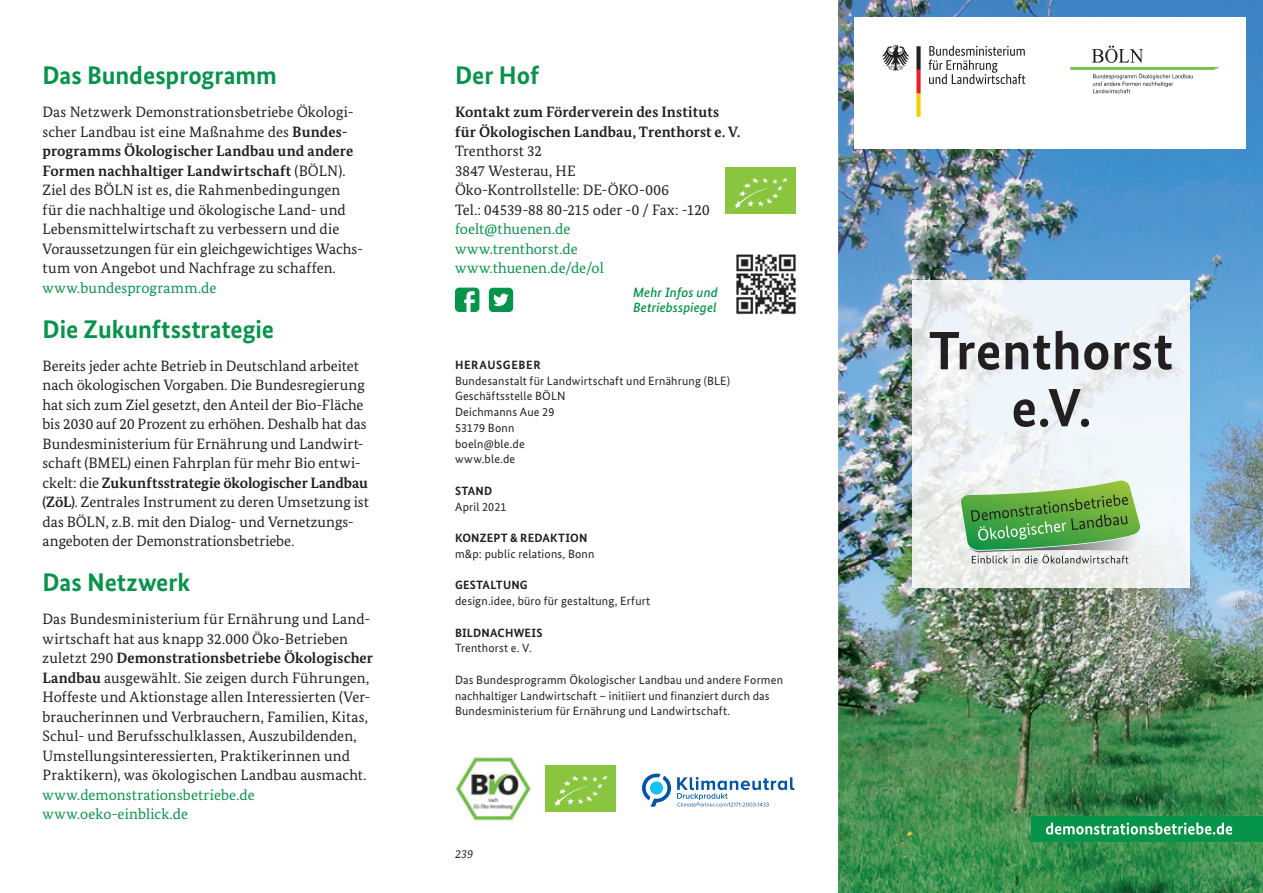
<style>
.page{position:relative;width:1263px;height:893px;background:#fff}
.page>*{position:absolute;margin:0;border:0;box-sizing:border-box;transform-origin:0 0}
.t1{font:700 54px/57px "Bundes Sans";letter-spacing:.01em;color:#231f20;text-align:center}
.t2{font:700 25.5px "Bundes Sans";color:#06934a}
.t3{font:15px/19.5px "Bundes Serif";letter-spacing:.005em;color:#231f20}
.t4{font:15px/19.5px "Bundes Serif";letter-spacing:.005em;color:#06934a}
.t5{font:700 15px/19.5px "Bundes Serif";letter-spacing:.005em;color:#231f20}
.t6{font:italic 500 13.5px/15px "Bundes Sans";letter-spacing:.01em;color:#06934a}
.t7{font:12px/15.8px "Bundes Sans";letter-spacing:.015em;color:#231f20}
.t8{font:700 12px "Bundes Sans";letter-spacing:.02em;color:#231f20}
.t9{font:700 12px "Bundes Sans";letter-spacing:.055em;color:#231f20}
.t10{font:italic 12px "Bundes Serif";color:#231f20}
.s1{font-weight:700}
</style>
<div class="page">
<img style="left:838px;top:0;width:425px;height:893px">
<div style="left:854px;top:17px;width:392px;height:132px;background:#fff"></div>
<div style="left:1032px;top:816px;width:231px;height:26px;background:#06934a"></div>
<svg style="left:1046px;top:822px;width:186px;height:13px"></svg>
<img style="left:912px;top:281px;width:277px;height:307px">
<svg style="left:960px;top:480px;width:181px;height:83px;background:#89b87c"></svg>
<svg style="left:642px;top:774px;width:29px;height:33px"></svg>
<svg style="left:677px;top:777px;width:118px;height:30px"></svg>
<svg style="left:929px;top:46px;width:96px;height:38px"></svg>
<svg style="left:882px;top:45px;width:27px;height:26px"></svg>
<svg style="left:916px;top:46px;width:5px;height:71px"></svg>
<img style="left:1070px;top:68px;width:149px;height:1px">
<svg style="left:1093px;top:73px;width:100px;height:20px"></svg>
<svg style="left:1092px;top:46px;width:51px;height:17px"></svg>
<img style="left:736px;top:254px;width:60px;height:61px">
<img style="left:465px;top:759px;width:8px;height:13px">
<div style="left:545px;top:765px;width:70px;height:47px;background:#8ac540"></div>
<svg style="left:554px;top:775px;width:54px;height:32px"></svg>
<div style="left:455px;top:288px;width:24px;height:24px;background:#06934a;border-radius:4px"></div>
<svg style="left:464px;top:291px;width:11px;height:21px"></svg>
<div style="left:489px;top:288px;width:24px;height:24px;background:#06934a;border-radius:4px"></div>
<svg style="left:493px;top:293px;width:16px;height:14px"></svg>
<div style="left:725px;top:167px;width:70px;height:47px;background:#8ac540"></div>
<svg style="left:734px;top:177px;width:54px;height:32px"></svg>
<h2 class="t2" style="left:43px;top:60px;width:236px">Das Bundesprogramm</h2>
<h2 class="t2" style="left:455px;top:60px;width:86px">Der Hof</h2>
<p class="t3" style="left:43px;top:102px;width:322px">Das Netzwerk Demonstrationsbetriebe Ökologi&shy;scher Landbau ist eine Maßnahme des <span class="s1">Bundes&shy;programms Ökologischer Landbau und andere Formen nachhaltiger Landwirtschaft</span> (BÖLN).<br>Ziel des BÖLN ist es, die Rahmenbedingungen für die nachhaltige und ökologische Land- und Lebensmittelwirtschaft zu verbessern und die Voraussetzungen für ein gleichgewichtiges Wachs&shy;tum von Angebot und Nachfrage zu schaffen.</p>
<p class="t4" style="left:43px;top:277px;width:175px">www.bundesprogramm.de</p>
<h2 class="t2" style="left:43px;top:313px;width:233px">Die Zukunftsstrategie</h2>
<p class="t3" style="left:43px;top:355px;width:328px">Bereits jeder achte Betrieb in Deutschland arbeitet nach ökologischen Vorgaben. Die Bundesregierung hat sich zum Ziel gesetzt, den Anteil der Bio-Fläche bis 2030 auf 20 Prozent zu erhöhen. Deshalb hat das Bundesministerium für Ernährung und Landwirt&shy;schaft (BMEL) einen Fahrplan für mehr Bio entwi&shy;ckelt: die <span class="s1">Zukunftsstrategie ökologischer Landbau (ZöL)</span>. Zentrales Instrument zu deren Umsetzung ist das BÖLN, z.B. mit den Dialog- und Vernetzungs&shy;angeboten der Demonstrationsbetriebe.</p>
<h2 class="t2" style="left:43px;top:567px;width:149px">Das Netzwerk</h2>
<p class="t3" style="left:43px;top:609px;width:332px">Das Bundesministerium für Ernährung und Land&shy;wirtschaft hat aus knapp 32.000 Öko-Betrieben zuletzt 290 <span class="s1">Demonstrationsbetriebe Ökologischer Landbau</span> ausgewählt. Sie zeigen durch Führungen, Hoffeste und Aktionstage allen Interessierten (Ver&shy;braucherinnen und Verbrauchern, Familien, Kitas, Schul- und Berufsschulklassen, Auszubildenden, Umstellungsinteressierten, Praktikerinnen und Praktikern), was ökologischen Landbau ausmacht.</p>
<p class="t4" style="left:43px;top:784px;width:214px">www.demonstrationsbetriebe.de www.oeko-einblick.de</p>
<p class="t5" style="left:455px;top:102px;width:287px">Kontakt zum Förderverein des Instituts für Ökologischen Landbau, Trenthorst e. V.</p>
<p class="t3" style="left:455px;top:141px;width:256px">Trenthorst 32<br>3847 Westerau, HE<br>Öko-Kontrollstelle: DE-ÖKO-006<br>Tel.: 04539-88 80-215 oder -0 / Fax: -120</p>
<p class="t4" style="left:455px;top:219px;width:150px">foelt@thuenen.de www.trenthorst.de www.thuenen.de/de/ol</p>
<p class="t6" style="left:633px;top:285px;width:86px">Mehr Infos und<br>Betriebsspiegel</p>
<p class="t9" style="left:455px;top:357px;width:87px">HERAUSGEBER</p>
<p class="t7" style="left:455px;top:372px;width:277px">Bundesanstalt für Landwirtschaft und Ernährung (BLE)<br>Geschäftsstelle BÖLN<br>Deichmanns Aue 29<br>53179 Bonn<br>boeln@ble.de<br>www.ble.de</p>
<p class="t8" style="left:455px;top:483px;width:39px">STAND</p>
<p class="t7" style="left:455px;top:498px;width:53px">April 2021</p>
<p class="t8" style="left:455px;top:531px;width:134px">KONZEPT &amp; REDAKTION</p>
<p class="t7" style="left:455px;top:546px;width:141px">m&amp;p: public relations, Bonn</p>
<p class="t8" style="left:455px;top:578px;width:74px">GESTALTUNG</p>
<p class="t7" style="left:455px;top:593px;width:197px">design.idee, büro für gestaltung, Erfurt</p>
<p class="t8" style="left:455px;top:625px;width:89px">BILDNACHWEIS</p>
<p class="t7" style="left:455px;top:640px;width:78px">Trenthorst e. V.</p>
<p class="t7" style="left:455px;top:672px;width:330px">Das Bundesprogramm Ökologischer Landbau und andere Formen nachhaltiger Landwirtschaft – initiiert und finanziert durch das<br>Bundesministerium für Ernährung und Landwirtschaft.</p>
<p class="t10" style="left:455px;top:847px;width:20px">239</p>
<h1 class="t1" style="left:929px;top:322px;width:246px">Trenthorst e.V.</h1>
</div>
